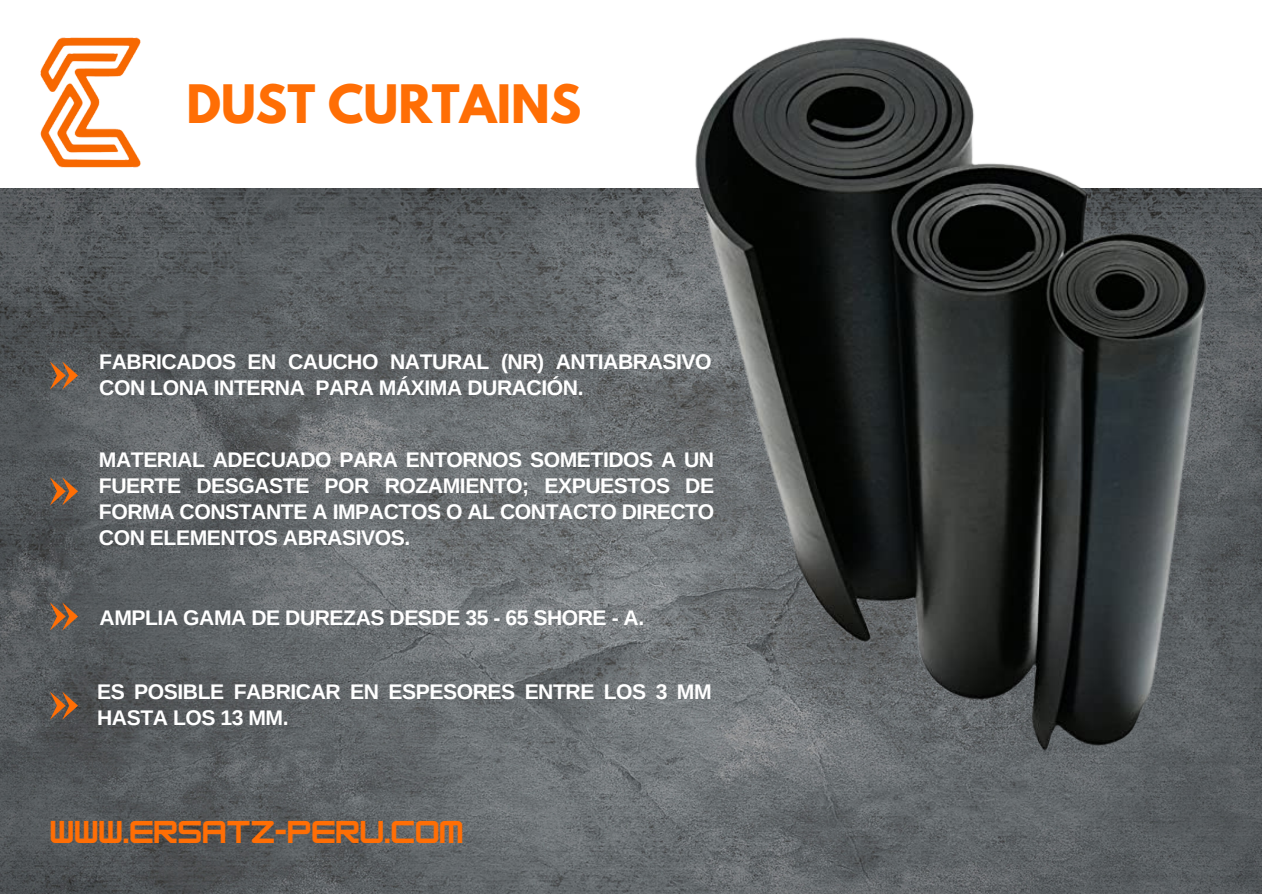
<style>
.page{position:relative;width:1263px;height:894px;background:#fff}
.page>*{position:absolute;margin:0;border:0;box-sizing:border-box;transform-origin:0 0}
.t1{font:700 46.95px "League Spartan";color:#ff6e05}
.t2{font:700 27.6px "HK Modular";color:#ff6e05}
.t3{font:700 21.15px/26px "Arimo";letter-spacing:-.02em;color:#fff}
</style>
<div class="page">
<img style="left:0;top:188px;width:1262px;height:705px">
<img style="left:692px;top:37px;width:520px;height:720px">
<svg style="left:50px;top:361px;width:28px;height:28px"></svg>
<svg style="left:50px;top:477px;width:28px;height:28px"></svg>
<svg style="left:50px;top:602px;width:28px;height:28px"></svg>
<svg style="left:50px;top:691px;width:28px;height:28px"></svg>
<img style="left:0;top:37px;width:183px;height:159px">
<p class="t1" style="left:186px;top:81px;width:396px">DUST CURTAINS</p>
<p class="t3" style="left:99px;top:348px;width:614px">FABRICADOS EN CAUCHO NATURAL (NR) ANTIABRASIVO<br>CON LONA INTERNA PARA MÁXIMA DURACIÓN.</p>
<p class="t3" style="left:99px;top:446px;width:617px;text-align:justify">MATERIAL ADECUADO PARA ENTORNOS SOMETIDOS A UN FUERTE DESGASTE POR ROZAMIENTO; EXPUESTOS DE FORMA CONSTANTE A IMPACTOS O AL CONTACTO DIRECTO CON ELEMENTOS ABRASIVOS.</p>
<p class="t3" style="left:100px;top:604px;width:546px">AMPLIA GAMA DE DUREZAS DESDE 35 - 65 SHORE - A.</p>
<p class="t3" style="left:97px;top:678px;width:616px">ES POSIBLE FABRICAR EN ESPESORES ENTRE LOS 3 MM<br>HASTA LOS 13 MM.</p>
<p class="t2" style="left:50px;top:815px;width:415px">WWW.ERSATZ-PERU.COM</p>
</div>
